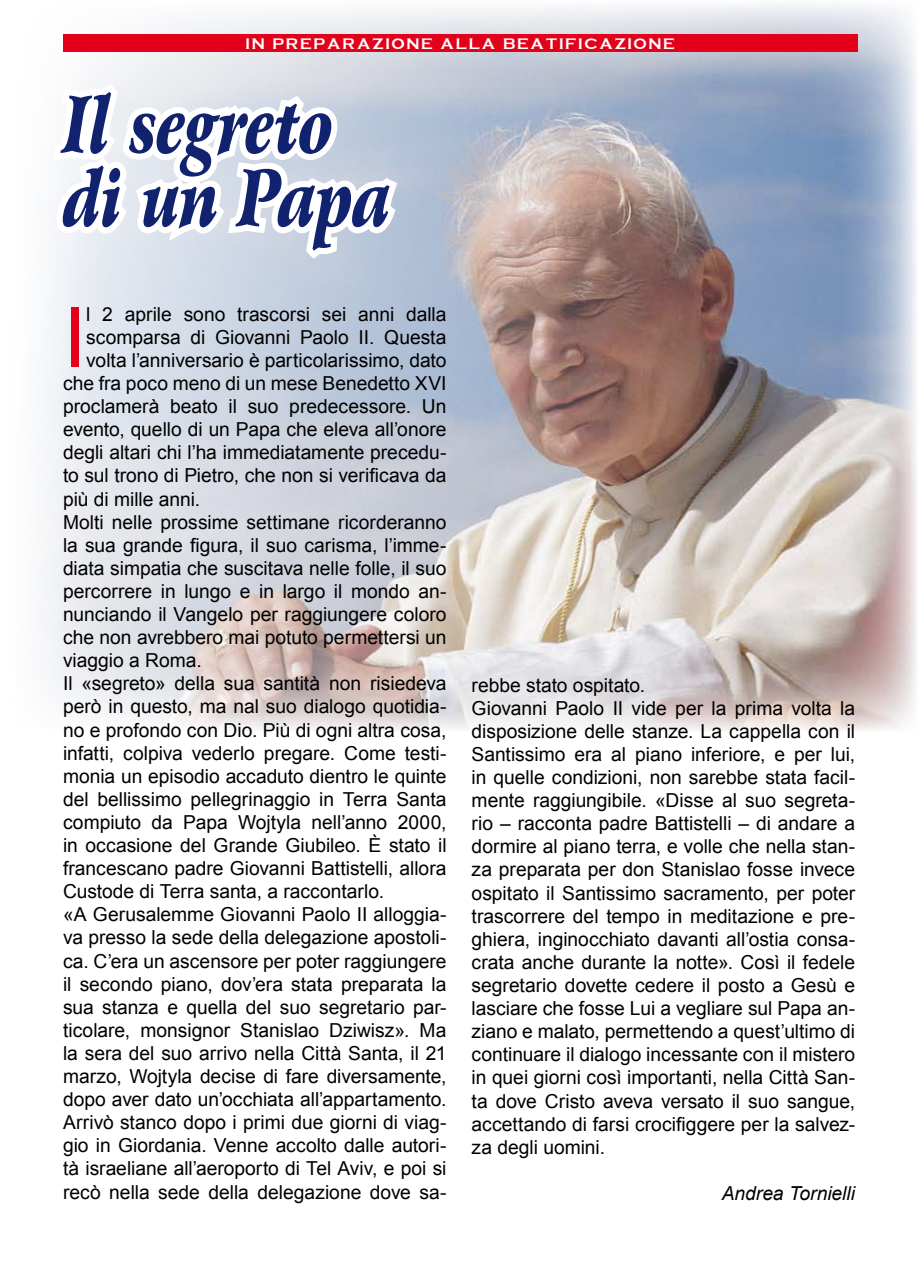
<style>
.page{position:relative;width:918px;height:1275px;background:#fff}
.page>*{position:absolute;margin:0;border:0;box-sizing:border-box;transform-origin:0 0}
.t1{font:83.83px "Arial";color:#e2001a}
.t2{font:italic 900 78.75px/73.5px "Arrus BT";letter-spacing:-.01em;color:#11226f;scale:.75 1}
.t3{font:19.25px/23.1px "Arial";color:#000}
.t4{font:italic 19.25px "Arial";color:#000}
.t5{font:700 15.75px "Copperplate";letter-spacing:.1em;color:#fff}
</style>
<div class="page">
<img style="left:43px;top:5px;width:873px;height:725px">
<div style="left:63px;top:35px;width:794px;height:17px;background:#e2001a"></div>
<svg style="left:46px;top:76px;width:359px;height:219px"></svg>
<p class="t5" style="left:246px;top:35px;width:152px">IN PREPARAZION</p>
<p class="t5" style="left:421px;top:35px;width:219px">E ALLA BEATIFICAZION</p>
<p class="t5" style="left:663px;top:35px;width:13px">E</p>
<h2 class="t2" style="left:63px;top:90px;width:439px">Il segreto di un Papa</h2>
<h1 class="t1" style="left:63px;top:283px;width:25px">I</h1>
<p class="t3" style="left:86px;top:303px;width:362px">l 2 aprile sono trascorsi sei anni dalla</p>
<p class="t3" style="left:86px;top:326px;width:362px">scomparsa di Giovanni Paolo II. Questa</p>
<p class="t3" style="left:86px;top:349px;width:362px">volta l’anniversario è particolarissimo, dato</p>
<p class="t3" style="left:63px;top:372px;width:385px">che fra poco meno di un mese Benedetto XVI</p>
<p class="t3" style="left:63px;top:395px;width:385px">proclamerà beato il suo predecessore. Un</p>
<p class="t3" style="left:63px;top:418px;width:385px">evento, quello di un Papa che eleva all’onore</p>
<p class="t3" style="left:63px;top:441px;width:385px">degli altari chi l’ha immediatamente precedu-</p>
<p class="t3" style="left:63px;top:464px;width:385px">to sul trono di Pietro, che non si verificava da</p>
<p class="t3" style="left:63px;top:487px;width:139px">più di mille anni.</p>
<p class="t3" style="left:63px;top:510px;width:385px">Molti nelle prossime settimane ricorderanno</p>
<p class="t3" style="left:63px;top:534px;width:385px">la sua grande figura, il suo carisma, l’imme-</p>
<p class="t3" style="left:63px;top:557px;width:385px">diata simpatia che suscitava nelle folle, il suo</p>
<p class="t3" style="left:63px;top:580px;width:385px">percorrere in lungo e in largo il mondo an-</p>
<p class="t3" style="left:63px;top:603px;width:385px">nunciando il Vangelo per raggiungere coloro</p>
<p class="t3" style="left:63px;top:626px;width:385px">che non avrebbero mai potuto permettersi un</p>
<p class="t3" style="left:63px;top:649px;width:140px">viaggio a Roma.</p>
<p class="t3" style="left:63px;top:672px;width:385px">Il «segreto» della sua santità non risiedeva</p>
<p class="t3" style="left:63px;top:695px;width:385px">però in questo, ma nal suo dialogo quotidia-</p>
<p class="t3" style="left:63px;top:718px;width:385px">no e profondo con Dio. Più di ogni altra cosa,</p>
<p class="t3" style="left:63px;top:741px;width:385px">infatti, colpiva vederlo pregare. Come testi-</p>
<p class="t3" style="left:63px;top:765px;width:385px">monia un episodio accaduto dientro le quinte</p>
<p class="t3" style="left:63px;top:788px;width:385px">del bellissimo pellegrinaggio in Terra Santa</p>
<p class="t3" style="left:63px;top:811px;width:385px">compiuto da Papa Wojtyla nell’anno 2000,</p>
<p class="t3" style="left:63px;top:834px;width:385px">in occasione del Grande Giubileo. È stato il</p>
<p class="t3" style="left:63px;top:857px;width:385px">francescano padre Giovanni Battistelli, allora</p>
<p class="t3" style="left:63px;top:880px;width:323px">Custode di Terra santa, a raccontarlo.</p>
<p class="t3" style="left:63px;top:903px;width:385px">«A Gerusalemme Giovanni Paolo II alloggia-</p>
<p class="t3" style="left:63px;top:926px;width:385px">va presso la sede della delegazione apostoli-</p>
<p class="t3" style="left:63px;top:949px;width:385px">ca. C’era un ascensore per poter raggiungere</p>
<p class="t3" style="left:63px;top:972px;width:385px">il secondo piano, dov’era stata preparata la</p>
<p class="t3" style="left:63px;top:996px;width:385px">sua stanza e quella del suo segretario par-</p>
<p class="t3" style="left:63px;top:1019px;width:385px">ticolare, monsignor Stanislao Dziwisz». Ma</p>
<p class="t3" style="left:63px;top:1042px;width:385px">la sera del suo arrivo nella Città Santa, il 21</p>
<p class="t3" style="left:63px;top:1065px;width:385px">marzo, Wojtyla decise di fare diversamente,</p>
<p class="t3" style="left:63px;top:1088px;width:385px">dopo aver dato un’occhiata all’appartamento.</p>
<p class="t3" style="left:63px;top:1111px;width:385px">Arrivò stanco dopo i primi due giorni di viag-</p>
<p class="t3" style="left:63px;top:1134px;width:385px">gio in Giordania. Venne accolto dalle autori-</p>
<p class="t3" style="left:63px;top:1157px;width:385px">tà israeliane all’aeroporto di Tel Aviv, e poi si</p>
<p class="t3" style="left:63px;top:1180px;width:385px">recò nella sede della delegazione dove sa-</p>
<p class="t3" style="left:472px;top:673px;width:385px">rebbe stato ospitato.<br>Giovanni Paolo II vide per la prima volta la disposizione delle stanze. La cappella con il Santissimo era al piano inferiore, e per lui, in quelle condizioni, non sarebbe stata facil&shy;mente raggiungibile. «Disse al suo segreta&shy;rio – racconta padre Battistelli – di andare a dormire al piano terra, e volle che nella stan&shy;za preparata per don Stanislao fosse invece ospitato il Santissimo sacramento, per poter trascorrere del tempo in meditazione e pre&shy;ghiera, inginocchiato davanti all’ostia consa&shy;crata anche durante la notte». Così il fedele segretario dovette cedere il posto a Gesù e lasciare che fosse Lui a vegliare sul Papa an&shy;ziano e malato, permettendo a quest’ultimo di continuare il dialogo incessante con il mistero in quei giorni così importanti, nella Città San&shy;ta dove Cristo aveva versato il suo sangue, accettando di farsi crocifiggere per la salvez&shy;za degli uomini.</p>
<p class="t4" style="left:722px;top:1181px;width:135px">Andrea Tornielli</p>
</div>
